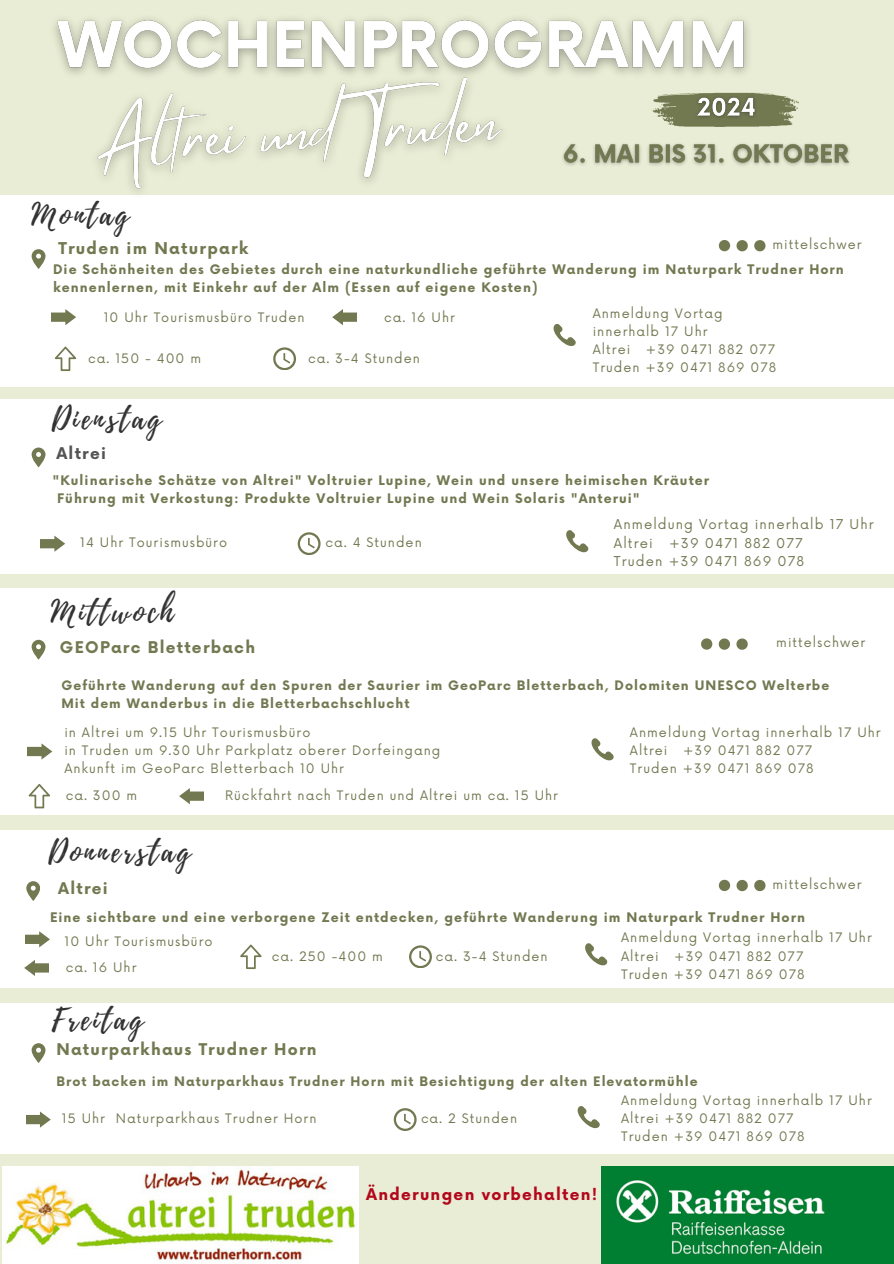
<style>
.page{position:relative;width:894px;height:1264px;background:#fff}
.page>*{position:absolute;margin:0;border:0;box-sizing:border-box;transform-origin:0 0}
.t1{font:30px "Playlist Script";letter-spacing:.1em;color:#323232}
.t2{font:700 15.9px "Now";letter-spacing:.08em;color:#727951}
.t3{font:700 15.75px "Now";letter-spacing:.08em;color:#727951}
.t4{font:700 15.75px "Now";letter-spacing:.08em;color:#b3071b}
.t5{font:700 15.75px "Now";letter-spacing:.08em;color:#545454}
.t6{font:13.2px "Now";letter-spacing:.08em;color:#727951}
.t7{font:700 12.9px/18.3px "Now";letter-spacing:.08em;color:#727951}
.t8{font:12.75px/18px "Now";letter-spacing:.08em;color:#727951}
.t9{font:700 12.75px/18px "Now";letter-spacing:.08em;color:#727951}
</style>
<div class="page">
<div style="left:0;top:0;width:893px;height:1263px;background:#e9edd5"></div>
<div style="left:0;top:195px;width:893px;height:192px;background:#fff"></div>
<svg style="left:652px;top:93px;width:146px;height:33px"></svg>
<svg style="left:32px;top:249px;width:13px;height:20px"></svg>
<svg style="left:273px;top:347px;width:22px;height:23px"></svg>
<svg style="left:55px;top:346px;width:21px;height:25px"></svg>
<svg style="left:52px;top:309px;width:24px;height:16px"></svg>
<svg style="left:332px;top:309px;width:24px;height:16px"></svg>
<div style="left:0;top:399px;width:893px;height:174px;background:#fff"></div>
<svg style="left:32px;top:447px;width:13px;height:20px"></svg>
<svg style="left:566px;top:530px;width:22px;height:23px"></svg>
<svg style="left:297px;top:532px;width:23px;height:23px"></svg>
<svg style="left:41px;top:535px;width:24px;height:16px"></svg>
<div style="left:0;top:588px;width:893px;height:226px;background:#fff"></div>
<svg style="left:32px;top:640px;width:13px;height:19px"></svg>
<svg style="left:591px;top:738px;width:22px;height:23px"></svg>
<svg style="left:28px;top:743px;width:24px;height:16px"></svg>
<div style="left:0;top:830px;width:893px;height:157px;background:#fff"></div>
<svg style="left:26px;top:881px;width:14px;height:20px"></svg>
<svg style="left:585px;top:943px;width:22px;height:23px"></svg>
<svg style="left:409px;top:945px;width:22px;height:22px"></svg>
<svg style="left:26px;top:931px;width:24px;height:16px"></svg>
<div style="left:0;top:1003px;width:893px;height:151px;background:#fff"></div>
<svg style="left:577px;top:1106px;width:23px;height:23px"></svg>
<svg style="left:393px;top:1108px;width:23px;height:22px"></svg>
<svg style="left:26px;top:1111px;width:25px;height:16px"></svg>
<svg style="left:32px;top:1043px;width:13px;height:20px"></svg>
<svg style="left:240px;top:944px;width:21px;height:25px"></svg>
<svg style="left:718px;top:240px;width:12px;height:11px"></svg>
<svg style="left:736px;top:240px;width:11px;height:11px"></svg>
<svg style="left:754px;top:240px;width:11px;height:11px"></svg>
<svg style="left:29px;top:784px;width:21px;height:24px"></svg>
<svg style="left:701px;top:638px;width:11px;height:11px"></svg>
<svg style="left:718px;top:638px;width:11px;height:11px"></svg>
<svg style="left:736px;top:638px;width:11px;height:11px"></svg>
<svg style="left:179px;top:788px;width:24px;height:16px"></svg>
<svg style="left:718px;top:879px;width:12px;height:12px"></svg>
<svg style="left:736px;top:879px;width:11px;height:12px"></svg>
<svg style="left:754px;top:879px;width:11px;height:12px"></svg>
<img style="left:3px;top:1166px;width:355px;height:97px">
<img style="left:601px;top:1166px;width:291px;height:97px">
<img style="left:54px;top:18px;width:695px;height:56px">
<img style="left:77px;top:61px;width:446px;height:130px">
<img style="left:689px;top:92px;width:73px;height:33px">
<img style="left:562px;top:143px;width:288px;height:23px">
<svg style="left:553px;top:324px;width:23px;height:22px"></svg>
<svg style="left:24px;top:960px;width:25px;height:16px"></svg>
<p class="t1" style="left:32px;top:193px;width:99px">Montag</p>
<p class="t2" style="left:58px;top:239px;width:191px">Truden im Naturpark</p>
<p class="t8" style="left:772px;top:236px;width:91px">mittelschwer</p>
<p class="t7" style="left:53px;top:261px;width:792px">Die Schönheiten des Gebietes durch eine naturkundliche geführte Wanderung im Naturpark Trudner Horn kennenlernen, mit Einkehr auf der Alm (Essen auf eigene Kosten)</p>
<p class="t8" style="left:104px;top:308px;width:202px">10 Uhr Tourismusbüro Truden</p>
<p class="t8" style="left:384px;top:308px;width:72px">ca. 16 Uhr</p>
<p class="t8" style="left:88px;top:349px;width:114px">ca. 150 - 400 m</p>
<h6 class="t8" style="left:308px;top:349px;width:113px">ca. 3-4 Stunden</h6>
<p class="t8" style="left:592px;top:304px;width:131px">Anmeldung Vortag innerhalb 17 Uhr</p>
<p class="t8" style="left:592px;top:341px;width:184px">Altrei +39 0471 882 077</p>
<p class="t8" style="left:592px;top:359px;width:185px">Truden +39 0471 869 078</p>
<p class="t1" style="left:52px;top:397px;width:111px">Dienstag</p>
<p class="t5" style="left:56px;top:444px;width:51px">Altrei</p>
<p class="t7" style="left:57px;top:472px;width:653px;text-indent:-5px">"Kulinarische Schätze von Altrei" Voltruier Lupine, Wein und unsere heimischen Kräuter<br>Führung mit Verkostung: Produkte Voltruier Lupine und Wein Solaris "Anterui"</p>
<p class="t8" style="left:80px;top:534px;width:148px">14 Uhr Tourismusbüro</p>
<p class="t8" style="left:325px;top:534px;width:98px">ca. 4 Stunden</p>
<p class="t6" style="left:613px;top:516px;width:261px">Anmeldung Vortag innerhalb 17 Uhr</p>
<p class="t6" style="left:613px;top:535px;width:190px">Altrei +39 0471 882 077</p>
<p class="t6" style="left:613px;top:554px;width:192px">Truden +39 0471 869 078</p>
<p class="t1" style="left:51px;top:590px;width:124px">Mittwoch</p>
<p class="t3" style="left:60px;top:638px;width:197px">GEOParc Bletterbach</p>
<p class="t8" style="left:776px;top:634px;width:91px">mittelschwer</p>
<p class="t9" style="left:61px;top:677px;width:769px">Geführte Wanderung auf den Spuren der Saurier im GeoParc Bletterbach, Dolomiten UNESCO Welterbe<br>Mit dem Wanderbus in die Bletterbachschlucht</p>
<p class="t8" style="left:629px;top:724px;width:252px">Anmeldung Vortag innerhalb 17 Uhr</p>
<p class="t8" style="left:629px;top:742px;width:184px">Altrei +39 0471 882 077</p>
<h3 class="t8" style="left:629px;top:760px;width:185px">Truden +39 0471 869 078</h3>
<p class="t8" style="left:64px;top:724px;width:247px">in Altrei um 9.15 Uhr Tourismusbüro</p>
<h5 class="t8" style="left:64px;top:742px;width:377px">in Truden um 9.30 Uhr Parkplatz oberer Dorfeingang</h5>
<h6 class="t8" style="left:64px;top:760px;width:281px">Ankunft im GeoParc Bletterbach 10 Uhr</h6>
<p class="t8" style="left:66px;top:787px;width:73px">ca. 300 m</p>
<p class="t8" style="left:225px;top:787px;width:334px">Rückfahrt nach Truden und Altrei um ca. 15 Uhr</p>
<p class="t1" style="left:49px;top:830px;width:143px">Donnerstag</p>
<p class="t7" style="left:50px;top:908px;width:756px">Eine sichtbare und eine verborgene Zeit entdecken, geführte Wanderung im Naturpark Trudner Horn</p>
<p class="t8" style="left:621px;top:929px;width:252px">Anmeldung Vortag innerhalb 17 Uhr</p>
<p class="t8" style="left:621px;top:947px;width:184px">Altrei +39 0471 882 077</p>
<p class="t8" style="left:621px;top:965px;width:185px">Truden +39 0471 869 078</p>
<h3 class="t8" style="left:772px;top:876px;width:91px">mittelschwer</h3>
<h3 class="t3" style="left:58px;top:880px;width:51px">Altrei</h3>
<p class="t8" style="left:65px;top:932px;width:149px">10 Uhr Tourismusbüro</p>
<p class="t8" style="left:436px;top:947px;width:113px">ca. 3-4 Stunden</p>
<p class="t8" style="left:272px;top:947px;width:112px">ca. 250 -400 m</p>
<p class="t8" style="left:66px;top:958px;width:72px">ca. 16 Uhr</p>
<p class="t1" style="left:52px;top:998px;width:93px">Freitag</p>
<p class="t3" style="left:56px;top:1041px;width:261px">Naturparkhaus Trudner Horn</p>
<h3 class="t9" style="left:56px;top:1073px;width:642px">Brot backen im Naturparkhaus Trudner Horn mit Besichtigung der alten Elevatormühle</h3>
<p class="t8" style="left:621px;top:1092px;width:252px">Anmeldung Vortag innerhalb 17 Uhr</p>
<p class="t8" style="left:621px;top:1110px;width:174px">Altrei +39 0471 882 077</p>
<h5 class="t8" style="left:621px;top:1128px;width:185px">Truden +39 0471 869 078</h5>
<p class="t8" style="left:62px;top:1110px;width:256px">15 Uhr Naturparkhaus Trudner Horn</p>
<h6 class="t8" style="left:421px;top:1110px;width:98px">ca. 2 Stunden</h6>
<p class="t4" style="left:366px;top:1185px;width:232px">Änderungen vorbehalten!</p>
</div>
